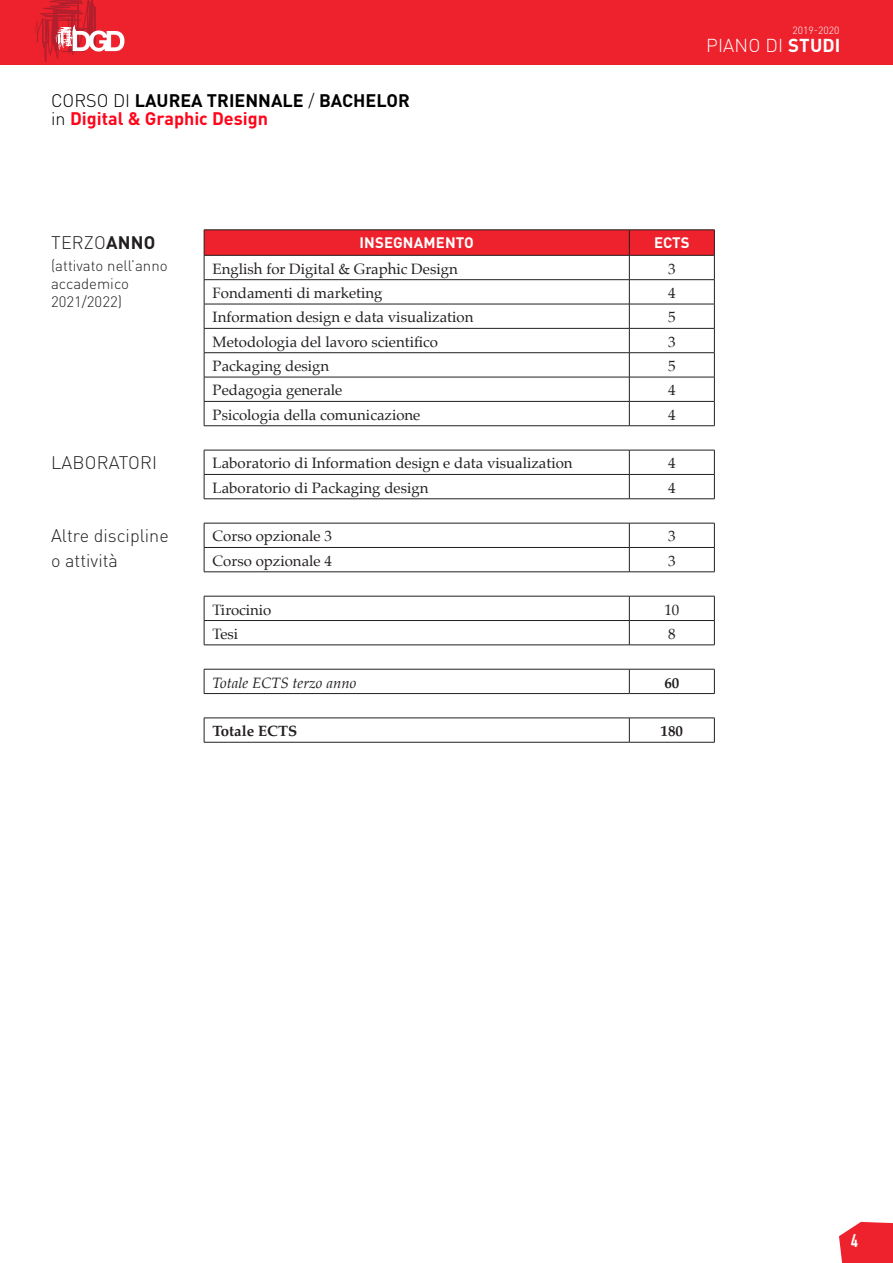
<style>
.page{position:relative;width:893px;height:1263px;background:#fff}
.page>*{position:absolute;margin:0;border:0;box-sizing:border-box;transform-origin:0 0}
.t1{font:300 18.45px "DIN Pro";letter-spacing:.01em;color:#fff}
.t2{font:700 18px/18px "DIN Pro";color:#000}
.t3{font:300 18px "DIN Pro";color:#231f20}
.t4{font:700 17.85px "DIN Condensed";color:#fff}
.t5{font:15px "Palatino";color:#231f20}
.t6{font:300 15px "DIN Pro";color:#231f20}
.t7{font:italic 15px "Palatino";color:#231f20}
.t8{font:700 15px "DIN Pro";letter-spacing:.01em;color:#fff}
.t9{font:700 15px "Palatino";color:#231f20}
.t10{font:300 10.35px "DIN Pro";color:#fff}
.s1{font-weight:300}
.s2{color:#ff051a}
.s3{font-weight:700}
</style>
<div class="page">
<div style="left:0;top:0;width:893px;height:65px;background:#ee222d"></div>
<svg style="left:35px;top:0;width:89px;height:62px"></svg>
<svg style="left:839px;top:1222px;width:54px;height:41px;background:#ef3741"></svg>
<hr style="left:204px;top:669px;width:425px;height:1px;background:#231f20">
<hr style="left:629px;top:669px;width:86px;height:1px;background:#231f20">
<hr style="left:204px;top:693px;width:425px;height:1px;background:#231f20">
<hr style="left:629px;top:693px;width:86px;height:1px;background:#231f20">
<hr style="left:204px;top:718px;width:425px;height:1px;background:#231f20">
<hr style="left:629px;top:718px;width:86px;height:1px;background:#231f20">
<hr style="left:204px;top:742px;width:425px;height:1px;background:#231f20">
<hr style="left:629px;top:742px;width:86px;height:1px;background:#231f20">
<hr style="left:204px;top:450px;width:425px;height:1px;background:#231f20">
<hr style="left:629px;top:450px;width:86px;height:1px;background:#231f20">
<hr style="left:204px;top:474px;width:425px;height:1px;background:#231f20">
<svg style="left:204px;top:450px;width:1px;height:48px"></svg>
<hr style="left:629px;top:474px;width:86px;height:1px;background:#231f20">
<svg style="left:629px;top:450px;width:1px;height:48px"></svg>
<svg style="left:714px;top:450px;width:1px;height:48px"></svg>
<svg style="left:204px;top:669px;width:1px;height:24px"></svg>
<svg style="left:629px;top:669px;width:1px;height:24px"></svg>
<svg style="left:714px;top:669px;width:1px;height:24px"></svg>
<svg style="left:204px;top:718px;width:1px;height:24px"></svg>
<svg style="left:629px;top:718px;width:1px;height:24px"></svg>
<svg style="left:714px;top:718px;width:1px;height:24px"></svg>
<svg style="left:204px;top:230px;width:511px;height:195px"></svg>
<hr style="left:204px;top:425px;width:425px;height:1px;background:#231f20">
<hr style="left:629px;top:425px;width:86px;height:1px;background:#231f20">
<hr style="left:204px;top:498px;width:425px;height:1px;background:#231f20">
<hr style="left:629px;top:498px;width:86px;height:1px;background:#231f20">
<hr style="left:204px;top:523px;width:425px;height:1px;background:#231f20">
<hr style="left:629px;top:523px;width:86px;height:1px;background:#231f20">
<hr style="left:204px;top:547px;width:425px;height:1px;background:#231f20">
<hr style="left:629px;top:547px;width:86px;height:1px;background:#231f20">
<svg style="left:629px;top:523px;width:1px;height:49px"></svg>
<svg style="left:714px;top:523px;width:1px;height:49px"></svg>
<hr style="left:204px;top:572px;width:425px;height:1px;background:#231f20">
<hr style="left:629px;top:572px;width:86px;height:1px;background:#231f20">
<hr style="left:204px;top:596px;width:425px;height:1px;background:#231f20">
<hr style="left:629px;top:596px;width:86px;height:1px;background:#231f20">
<hr style="left:204px;top:620px;width:425px;height:1px;background:#231f20">
<svg style="left:204px;top:596px;width:1px;height:49px"></svg>
<hr style="left:629px;top:620px;width:86px;height:1px;background:#231f20">
<svg style="left:629px;top:596px;width:1px;height:49px"></svg>
<svg style="left:714px;top:596px;width:1px;height:49px"></svg>
<hr style="left:204px;top:645px;width:425px;height:1px;background:#231f20">
<hr style="left:629px;top:645px;width:86px;height:1px;background:#231f20">
<svg style="left:204px;top:523px;width:1px;height:49px"></svg>
<p class="t2" style="left:51px;top:91px;width:360px"><span class="s1">CORSO DI</span> LAUREA TRIENNALE <span class="s1">/</span> BACHELOR <span class="s1">in</span> <span class="s2">Digital &amp; Graphic Design</span></p>
<p class="t10" style="left:793px;top:23px;width:49px">2019-2020</p>
<p class="t1" style="left:706px;top:33px;width:136px">PIANO DI <span class="s3">STUDI</span></p>
<p class="t3" style="left:51px;top:231px;width:106px">TERZO<span class="s3">ANNO</span></p>
<p class="t8" style="left:359px;top:233px;width:116px">INSEGNAMENTO</p>
<p class="t8" style="left:654px;top:233px;width:37px">ECTS</p>
<p class="t6" style="left:51px;top:255px;width:118px">(attivato nell’anno</p>
<p class="t6" style="left:51px;top:273px;width:79px">accademico</p>
<p class="t6" style="left:51px;top:291px;width:73px">2021/2022)</p>
<p class="t5" style="left:213px;top:256px;width:247px">English for Digital &amp; Graphic Design</p>
<p class="t5" style="left:668px;top:256px;width:9px">3</p>
<p class="t5" style="left:213px;top:280px;width:171px">Fondamenti di marketing</p>
<p class="t5" style="left:668px;top:280px;width:9px">4</p>
<p class="t5" style="left:213px;top:305px;width:262px">Information design e data visualization</p>
<p class="t5" style="left:668px;top:305px;width:9px">5</p>
<p class="t5" style="left:213px;top:329px;width:227px">Metodologia del lavoro scientifico</p>
<p class="t5" style="left:668px;top:329px;width:9px">3</p>
<p class="t5" style="left:213px;top:353px;width:118px">Packaging design</p>
<p class="t5" style="left:668px;top:353px;width:9px">5</p>
<p class="t5" style="left:213px;top:378px;width:131px">Pedagogia generale</p>
<p class="t5" style="left:668px;top:378px;width:9px">4</p>
<p class="t5" style="left:213px;top:402px;width:209px">Psicologia della comunicazione</p>
<p class="t5" style="left:668px;top:402px;width:9px">4</p>
<p class="t3" style="left:51px;top:450px;width:107px">LABORATORI</p>
<p class="t5" style="left:213px;top:451px;width:362px">Laboratorio di Information design e data visualization</p>
<p class="t5" style="left:668px;top:451px;width:9px">4</p>
<p class="t5" style="left:213px;top:475px;width:217px">Laboratorio di Packaging design</p>
<p class="t5" style="left:668px;top:475px;width:9px">4</p>
<p class="t3" style="left:51px;top:523px;width:119px">Altre discipline</p>
<p class="t5" style="left:213px;top:524px;width:121px">Corso opzionale 3</p>
<p class="t5" style="left:668px;top:524px;width:9px">3</p>
<p class="t3" style="left:51px;top:548px;width:68px">o attività</p>
<p class="t5" style="left:213px;top:548px;width:121px">Corso opzionale 4</p>
<p class="t5" style="left:668px;top:548px;width:9px">3</p>
<p class="t5" style="left:213px;top:597px;width:60px">Tirocinio</p>
<p class="t5" style="left:664px;top:597px;width:16px">10</p>
<p class="t5" style="left:213px;top:621px;width:27px">Tesi</p>
<p class="t5" style="left:668px;top:621px;width:9px">8</p>
<p class="t7" style="left:213px;top:670px;width:145px">Totale ECTS terzo anno</p>
<p class="t9" style="left:664px;top:670px;width:16px">60</p>
<p class="t9" style="left:213px;top:718px;width:86px">Totale ECTS</p>
<p class="t9" style="left:661px;top:718px;width:24px">180</p>
<p class="t4" style="left:851px;top:1230px;width:8px">4</p>
</div>
